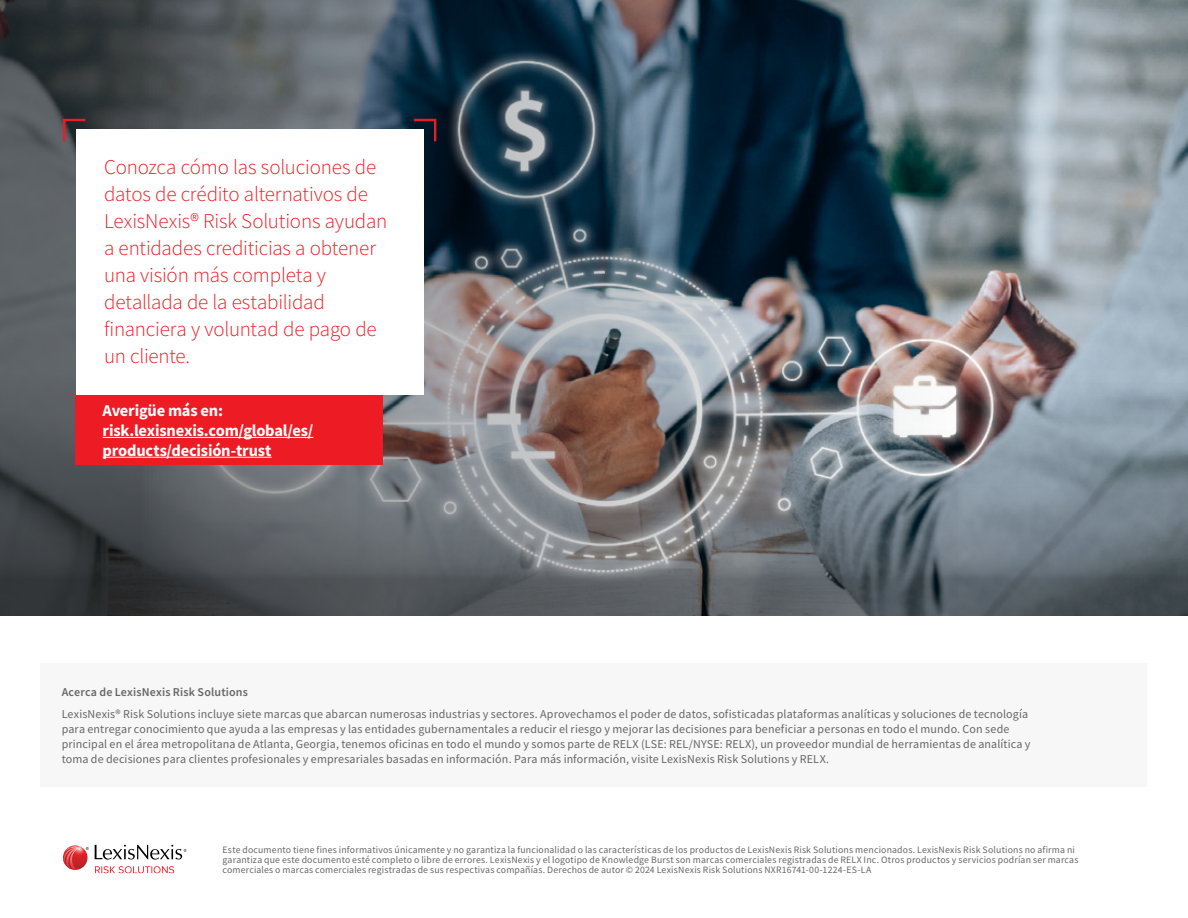
<style>
.page{position:relative;width:1188px;height:918px;background:#fff}
.page>*{position:absolute;margin:0;border:0;box-sizing:border-box;transform-origin:0 0}
.t1{font:300 21px/27px "Source Sans Pro";letter-spacing:-.01em;color:#ed1c24}
.t2{font:700 16.5px/19.8px "Source Sans Pro";letter-spacing:-.01em;color:#fff}
.t3{font:12px/15px "Source Sans Pro";letter-spacing:.01em;color:#666}
.t4{font:600 12px "Source Sans Pro";letter-spacing:.015em;color:#666}
.t5{font:9.75px/10.2px "Source Sans Pro";letter-spacing:.02em;color:#666}
</style>
<div class="page">
<div style="left:40px;top:663px;width:1108px;height:124px;background:#f7f7f7"></div>
<svg style="left:95px;top:866px;width:79px;height:7px"></svg>
<svg style="left:95px;top:845px;width:92px;height:15px"></svg>
<svg style="left:63px;top:846px;width:26px;height:24px"></svg>
<img style="left:958px;top:0;width:230px;height:374px">
<svg style="left:1117px;top:374px;width:71px;height:242px;background:#6f7d86"></svg>
<img style="left:958px;top:8px;width:159px;height:608px">
<img style="left:0;top:0;width:958px;height:616px">
<svg style="left:62px;top:118px;width:26px;height:26px"></svg>
<svg style="left:411px;top:118px;width:27px;height:26px"></svg>
<div style="left:76px;top:394px;width:307px;height:71px;background:#ed1c24"></div>
<hr style="left:103px;top:437px;width:210px;height:1px;background:#fff">
<hr style="left:103px;top:457px;width:169px;height:1px;background:#fff">
<div style="left:76px;top:130px;width:348px;height:265px;background:#fff"></div>
<h1 class="t1" style="left:104px;top:154px;width:285px">Conozca cómo las soluciones de datos de crédito alternativos de<br>LexisNexis® Risk Solutions ayudan a entidades crediticias a obtener una visión más completa y detallada de la estabilidad financiera y voluntad de pago de un cliente.</h1>
<h2 class="t2" style="left:103px;top:400px;width:212px">Averigüe más en: risk.lexisnexis.com/global/es/ products/decisión-trust</h2>
<p class="t4" style="left:62px;top:684px;width:188px">Acerca de LexisNexis Risk Solutions</p>
<p class="t3" style="left:62px;top:707px;width:970px">LexisNexis® Risk Solutions incluye siete marcas que abarcan numerosas industrias y sectores. Aprovechamos el poder de datos, sofisticadas plataformas analíticas y soluciones de tecnología para entregar conocimiento que ayuda a las empresas y las entidades gubernamentales a reducir el riesgo y mejorar las decisiones para beneficiar a personas en todo el mundo. Con sede principal en el área metropolitana de Atlanta, Georgia, tenemos oficinas en todo el mundo y somos parte de RELX (LSE: REL/NYSE: RELX), un proveedor mundial de herramientas de analítica y toma de decisiones para clientes profesionales y empresariales basadas en información. Para más información, visite LexisNexis Risk Solutions y RELX.</p>
<p class="t5" style="left:222px;top:845px;width:858px">Este documento tiene fines informativos únicamente y no garantiza la funcionalidad o las características de los productos de LexisNexis Risk Solutions mencionados. LexisNexis Risk Solutions no afirma ni garantiza que este documento esté completo o libre de errores. LexisNexis y el logotipo de Knowledge Burst son marcas comerciales registradas de RELX Inc. Otros productos y servicios podrían ser marcas comerciales o marcas comerciales registradas de sus respectivas compañías. Derechos de autor © 2024 LexisNexis Risk Solutions NXR16741-00-1224-ES-LA</p>
</div>
